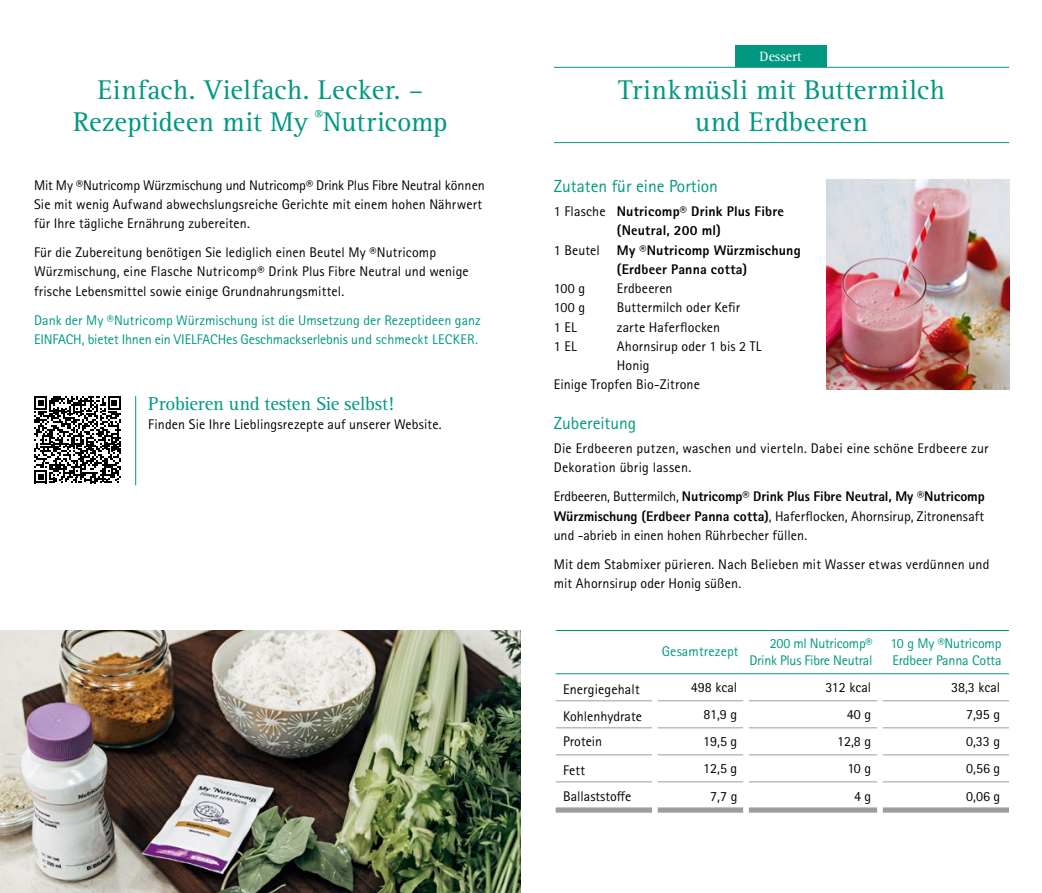
<style>
.page{position:relative;width:1042px;height:893px;background:#fff}
.page>*{position:absolute;margin:0;border:0;box-sizing:border-box;transform-origin:0 0}
.t1{font:28px/31.5px "Rotis Serif";letter-spacing:.01em;color:#009881;text-align:center}
.t2{font:19.25px "Rotis Serif";letter-spacing:-.01em;color:#009881}
.t3{font:17.5px "Rotis Sans Serif Pro";color:#009881}
.t4{font:14px/19.2px "Rotis Sans Serif Pro";letter-spacing:.01em;color:#000}
.t5{font:14px/17.5px "Rotis Sans Serif Pro";letter-spacing:-.005em;color:#009881}
.t6{font:800 14px "Rotis Sans Serif Pro";letter-spacing:.015em;color:#000}
.t7{font:14px "Rotis Serif";color:#fff}
.s1{font-weight:400}
.s2{font-weight:800}
</style>
<div class="page">
<img style="left:0;top:630px;width:521px;height:263px">
<img style="left:826px;top:180px;width:183px;height:209px">
<div style="left:734px;top:45px;width:92px;height:22px;background:#009881"></div>
<hr style="left:554px;top:67px;width:455px;height:1px;background:#009881">
<hr style="left:554px;top:142px;width:455px;height:1px;background:#009881">
<hr style="left:556px;top:700px;width:96px;height:1px;background:#9c9d9d">
<hr style="left:657px;top:700px;width:86px;height:1px;background:#9c9d9d">
<hr style="left:748px;top:700px;width:129px;height:1px;background:#9c9d9d">
<hr style="left:882px;top:700px;width:127px;height:1px;background:#9c9d9d">
<hr style="left:556px;top:727px;width:96px;height:1px;background:#9c9d9d">
<hr style="left:657px;top:727px;width:86px;height:1px;background:#9c9d9d">
<hr style="left:748px;top:727px;width:129px;height:1px;background:#9c9d9d">
<hr style="left:882px;top:727px;width:127px;height:1px;background:#9c9d9d">
<hr style="left:556px;top:754px;width:96px;height:1px;background:#9c9d9d">
<hr style="left:657px;top:754px;width:86px;height:1px;background:#9c9d9d">
<hr style="left:748px;top:754px;width:129px;height:1px;background:#9c9d9d">
<hr style="left:882px;top:754px;width:127px;height:1px;background:#9c9d9d">
<div style="left:556px;top:807px;width:96px;height:6px;background:#9c9d9d"></div>
<div style="left:657px;top:807px;width:86px;height:6px;background:#9c9d9d"></div>
<div style="left:748px;top:807px;width:129px;height:6px;background:#9c9d9d"></div>
<div style="left:882px;top:807px;width:127px;height:6px;background:#9c9d9d"></div>
<hr style="left:556px;top:781px;width:96px;height:1px;background:#9c9d9d">
<hr style="left:657px;top:781px;width:86px;height:1px;background:#9c9d9d">
<hr style="left:748px;top:781px;width:129px;height:1px;background:#9c9d9d">
<hr style="left:882px;top:781px;width:127px;height:1px;background:#9c9d9d">
<hr style="left:556px;top:630px;width:99px;height:1px;background:#009881">
<hr style="left:655px;top:630px;width:91px;height:1px;background:#009881">
<hr style="left:746px;top:630px;width:134px;height:1px;background:#009881">
<hr style="left:880px;top:630px;width:129px;height:1px;background:#009881">
<hr style="left:556px;top:673px;width:99px;height:1px;background:#009881">
<hr style="left:655px;top:673px;width:91px;height:1px;background:#009881">
<hr style="left:746px;top:673px;width:134px;height:1px;background:#009881">
<hr style="left:880px;top:673px;width:129px;height:1px;background:#009881">
<hr style="left:135px;top:396px;width:1px;height:89px;background:#009881">
<svg style="left:34px;top:396px;width:87px;height:87px"></svg>
<h1 class="t1" style="left:73px;top:75px;width:376px">Einfach. Vielfach. Lecker. –<br>Rezeptideen mit My <sup>®</sup>Nutricomp</h1>
<p class="t4" style="left:34px;top:175px;width:452px">Mit My ®Nutricomp Würzmischung und Nutricomp® Drink Plus Fibre Neutral können<br>Sie mit wenig Aufwand abwechslungsreiche Gerichte mit einem hohen Nährwert für Ihre tägliche Ernährung zubereiten.</p>
<p class="t4" style="left:34px;top:243px;width:436px">Für die Zubereitung benötigen Sie lediglich einen Beutel My ®Nutricomp<br>Würzmischung, eine Flasche Nutricomp® Drink Plus Fibre Neutral und wenige frische Lebensmittel sowie einige Grundnahrungsmittel.</p>
<p class="t5" style="left:34px;top:311px;width:448px;line-height:19.2px">Dank der My ®Nutricomp Würzmischung ist die Umsetzung der Rezeptideen ganz<br>EINFACH, bietet Ihnen ein VIELFACHes Geschmackserlebnis und schmeckt LECKER.</p>
<h2 class="t2" style="left:148px;top:392px;width:247px">Probieren und testen Sie selbst!</h2>
<p class="t4" style="left:148px;top:415px;width:295px">Finden Sie Ihre Lieblingsrezepte auf unserer Website.</p>
<p class="t7" style="left:759px;top:48px;width:43px">Dessert</p>
<h1 class="t1" style="left:618px;top:75px;width:328px">Trinkmüsli mit Buttermilch und Erdbeeren</h1>
<p class="t3" style="left:554px;top:176px;width:166px">Zutaten für eine Portion</p>
<p class="t6" style="left:554px;top:202px;width:232px"><span class="s1">1 Flasche</span> Nutricomp® Drink Plus Fibre</p>
<p class="t6" style="left:617px;top:222px;width:106px">(Neutral, 200 ml)</p>
<p class="t6" style="left:554px;top:241px;width:248px"><span class="s1">1 Beutel</span> My ®Nutricomp Würzmischung</p>
<p class="t6" style="left:617px;top:260px;width:132px">(Erdbeer Panna cotta)</p>
<p class="t4" style="left:554px;top:279px;width:33px">100 g</p>
<p class="t4" style="left:617px;top:279px;width:57px">Erdbeeren</p>
<p class="t4" style="left:554px;top:298px;width:33px">100 g</p>
<p class="t4" style="left:617px;top:298px;width:125px">Buttermilch oder Kefir</p>
<p class="t4" style="left:554px;top:317px;width:24px">1 EL</p>
<p class="t4" style="left:617px;top:317px;width:105px">zarte Haferflocken</p>
<p class="t4" style="left:554px;top:337px;width:24px">1 EL</p>
<p class="t4" style="left:617px;top:337px;width:146px">Ahornsirup oder 1 bis 2 TL</p>
<p class="t4" style="left:617px;top:356px;width:34px">Honig</p>
<p class="t4" style="left:554px;top:375px;width:148px">Einige Tropfen Bio-Zitrone</p>
<p class="t3" style="left:554px;top:412px;width:84px">Zubereitung</p>
<p class="t4" style="left:554px;top:439px;width:436px">Die Erdbeeren putzen, waschen und vierteln. Dabei eine schöne Erdbeere zur<br>Dekoration übrig lassen.</p>
<p class="t4" style="left:554px;top:487px;width:432px;text-align:justify">Erdbeeren, Buttermilch, <span class="s2">Nutricomp® Drink Plus Fibre Neutral, My ®Nutricomp Würzmischung (Erdbeer Panna cotta)</span>, Haferflocken, Ahornsirup, Zitronensaft und -abrieb in einen hohen Rührbecher füllen.</p>
<p class="t4" style="left:554px;top:555px;width:437px">Mit dem Stabmixer pürieren. Nach Belieben mit Wasser etwas verdünnen und mit Ahornsirup oder Honig süßen.</p>
<p class="t5" style="left:662px;top:643px;width:78px">Gesamtrezept</p>
<p class="t5" style="left:749px;top:634px;width:125px;text-align:right">200 ml Nutricomp®<br>Drink Plus Fibre Neutral</p>
<p class="t5" style="left:890px;top:634px;width:112px">10 g My ®Nutricomp<br>Erdbeer Panna Cotta</p>
<p class="t4" style="left:563px;top:680px;width:78px">Energiegehalt</p>
<p class="t4" style="left:691px;top:678px;width:48px">498 kcal</p>
<p class="t4" style="left:825px;top:678px;width:47px">312 kcal</p>
<p class="t4" style="left:951px;top:678px;width:51px">38,3 kcal</p>
<p class="t4" style="left:563px;top:707px;width:80px">Kohlenhydrate</p>
<p class="t4" style="left:703px;top:705px;width:35px">81,9 g</p>
<p class="t4" style="left:847px;top:705px;width:26px">40 g</p>
<p class="t4" style="left:966px;top:705px;width:36px">7,95 g</p>
<p class="t4" style="left:563px;top:732px;width:41px">Protein</p>
<p class="t4" style="left:703px;top:732px;width:36px">19,5 g</p>
<p class="t4" style="left:837px;top:732px;width:36px">12,8 g</p>
<p class="t4" style="left:966px;top:732px;width:36px">0,33 g</p>
<p class="t4" style="left:563px;top:761px;width:23px">Fett</p>
<p class="t4" style="left:703px;top:759px;width:36px">12,5 g</p>
<p class="t4" style="left:847px;top:759px;width:25px">10 g</p>
<p class="t4" style="left:966px;top:759px;width:36px">0,56 g</p>
<p class="t4" style="left:563px;top:786px;width:70px">Ballaststoffe</p>
<p class="t4" style="left:710px;top:786px;width:29px">7,7 g</p>
<p class="t4" style="left:854px;top:786px;width:19px">4 g</p>
<p class="t4" style="left:966px;top:786px;width:36px">0,06 g</p>
</div>
